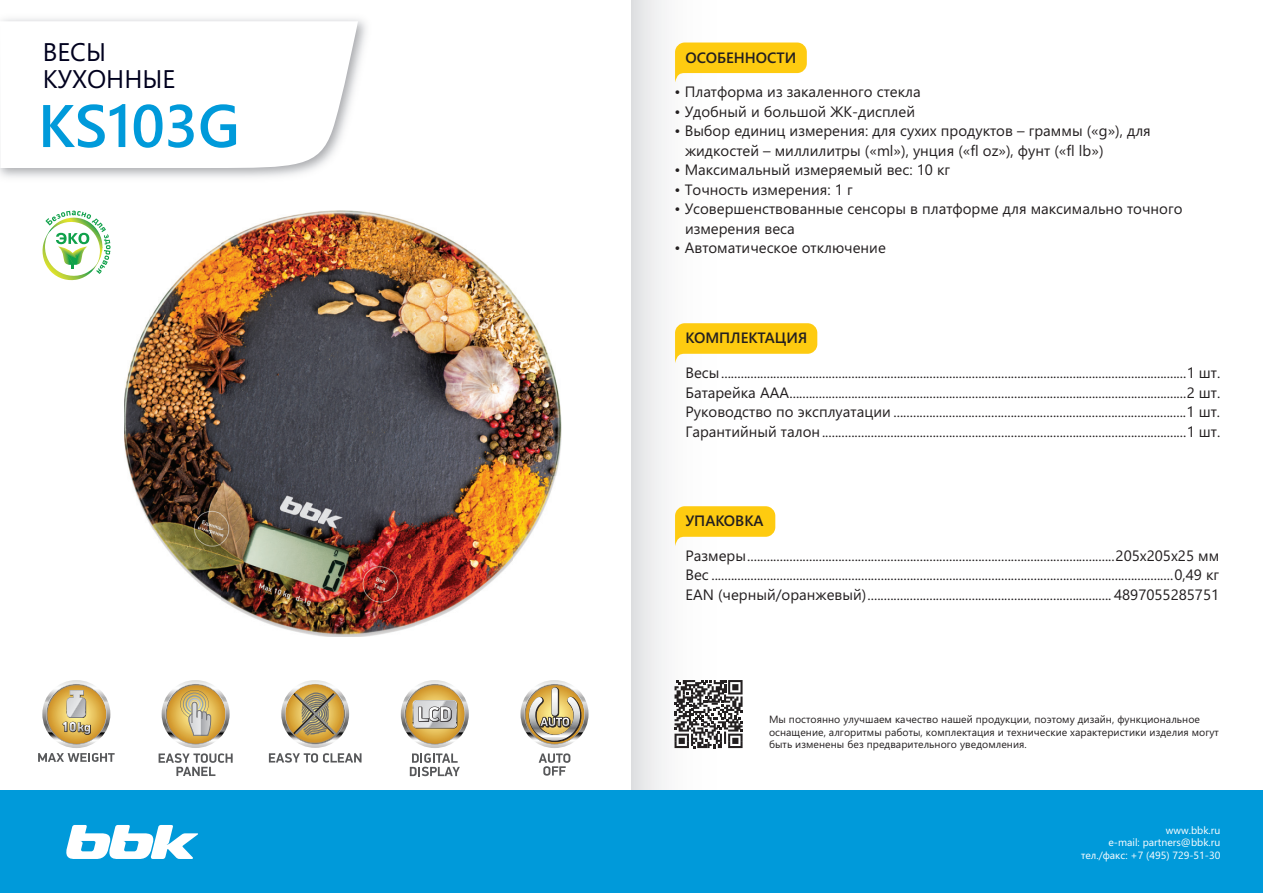
<style>
.page{position:relative;width:1263px;height:893px;background:#fff}
.page>*{position:absolute;margin:0;border:0;box-sizing:border-box;transform-origin:0 0}
.t1{font:600 60px "Segoe UI";color:#009ada}
.t2{font:25.5px/27px "Segoe UI";color:#00011e}
.t3{font:15px/19.5px "Segoe UI";color:#231f20;text-align:justify}
.t4{font:600 15px "Segoe UI";color:#231f20}
.t5{font:10.5px/12.6px "Segoe UI";letter-spacing:.005em;color:#231f20}
.t6{font:10.5px/12.6px "Segoe UI";color:#fff;text-align:right}
</style>
<div class="page">
<svg style="left:0;top:21px;width:358px;height:147px"></svg>
<div style="left:631px;top:0;width:148px;height:791px;background:linear-gradient(to right,#ededee,#fff)"></div>
<svg style="left:675px;top:323px;width:142px;height:40px"></svg>
<svg style="left:675px;top:506px;width:100px;height:40px"></svg>
<div style="left:0;top:791px;width:1263px;height:102px;background:#009ada"></div>
<svg style="left:66px;top:825px;width:132px;height:34px"></svg>
<svg style="left:675px;top:43px;width:132px;height:39px"></svg>
<svg style="left:162px;top:680px;width:68px;height:68px"></svg>
<svg style="left:165px;top:684px;width:61px;height:60px;background:#d0b780"></svg>
<svg style="left:159px;top:753px;width:74px;height:23px"></svg>
<svg style="left:281px;top:680px;width:68px;height:68px"></svg>
<svg style="left:285px;top:684px;width:60px;height:60px;background:#bda571"></svg>
<svg style="left:269px;top:753px;width:92px;height:10px"></svg>
<svg style="left:410px;top:753px;width:50px;height:23px"></svg>
<svg style="left:401px;top:680px;width:68px;height:68px"></svg>
<svg style="left:404px;top:684px;width:61px;height:60px;background:#ccb88f"></svg>
<svg style="left:520px;top:680px;width:68px;height:68px"></svg>
<svg style="left:524px;top:684px;width:61px;height:60px"></svg>
<svg style="left:539px;top:753px;width:31px;height:23px"></svg>
<svg style="left:42px;top:211px;width:69px;height:70px"></svg>
<svg style="left:38px;top:753px;width:77px;height:9px"></svg>
<svg style="left:42px;top:680px;width:68px;height:68px"></svg>
<svg style="left:46px;top:684px;width:61px;height:60px;background:#d1b880"></svg>
<img style="left:124px;top:211px;width:437px;height:426px">
<svg style="left:674px;top:680px;width:68px;height:68px"></svg>
<h2 class="t2" style="left:43px;top:39px;width:134px">ВЕСЫ<br>КУХОННЫЕ</h2>
<h1 class="t1" style="left:38px;top:91px;width:203px">KS103G</h1>
<p class="t4" style="left:685px;top:49px;width:112px">ОСОБЕННОСТИ</p>
<p class="t3" style="left:674px;top:82px;width:248px">• Платформа из закаленного стекла</p>
<p class="t3" style="left:674px;top:102px;width:242px">• Удобный и большой ЖК-дисплей</p>
<p class="t3" style="left:685px;top:121px;width:467px;text-indent:-10px">• Выбор единиц измерения: для сухих продуктов – граммы («g»), для жидкостей – миллилитры («ml»), унция («fl oz»), фунт («fl lb»)</p>
<p class="t3" style="left:674px;top:160px;width:277px">• Максимальный измеряемый вес: 10 кг</p>
<p class="t3" style="left:674px;top:180px;width:180px">• Точность измерения: 1 г</p>
<p class="t3" style="left:685px;top:199px;width:499px;text-indent:-10px">• Усовершенствованные сенсоры в платформе для максимально точного измерения веса</p>
<p class="t3" style="left:674px;top:238px;width:213px">• Автоматическое отключение</p>
<p class="t4" style="left:685px;top:329px;width:123px">КОМПЛЕКТАЦИЯ</p>
<p class="t3" style="left:685px;top:363px;width:536px">Весы...............................................................................................................................................1 шт.<br>Батарейка AAA..........................................................................................................................2 шт.<br>Руководство по эксплуатации ..........................................................................................1 шт.<br>Гарантийный талон................................................................................................................1 шт.</p>
<p class="t4" style="left:685px;top:512px;width:80px">УПАКОВКА</p>
<p class="t3" style="left:685px;top:546px;width:535px">Размеры.................................................................................................................205x205x25 мм Вес ..............................................................................................................................................0,49 кг EAN (черный/оранжевый)........................................................................... 4897055285751</p>
<p class="t5" style="left:769px;top:713px;width:451px">Мы постоянно улучшаем качество нашей продукции, поэтому дизайн, функциональное оснащение, алгоритмы работы, комплектация и технические характеристики изделия могут быть изменены без предварительного уведомления.</p>
<p class="t6" style="left:1081px;top:824px;width:141px">www.bbk.ru<br>e-mail: partners@bbk.ru тел./факс: +7 (495) 729-51-30</p>
</div>
